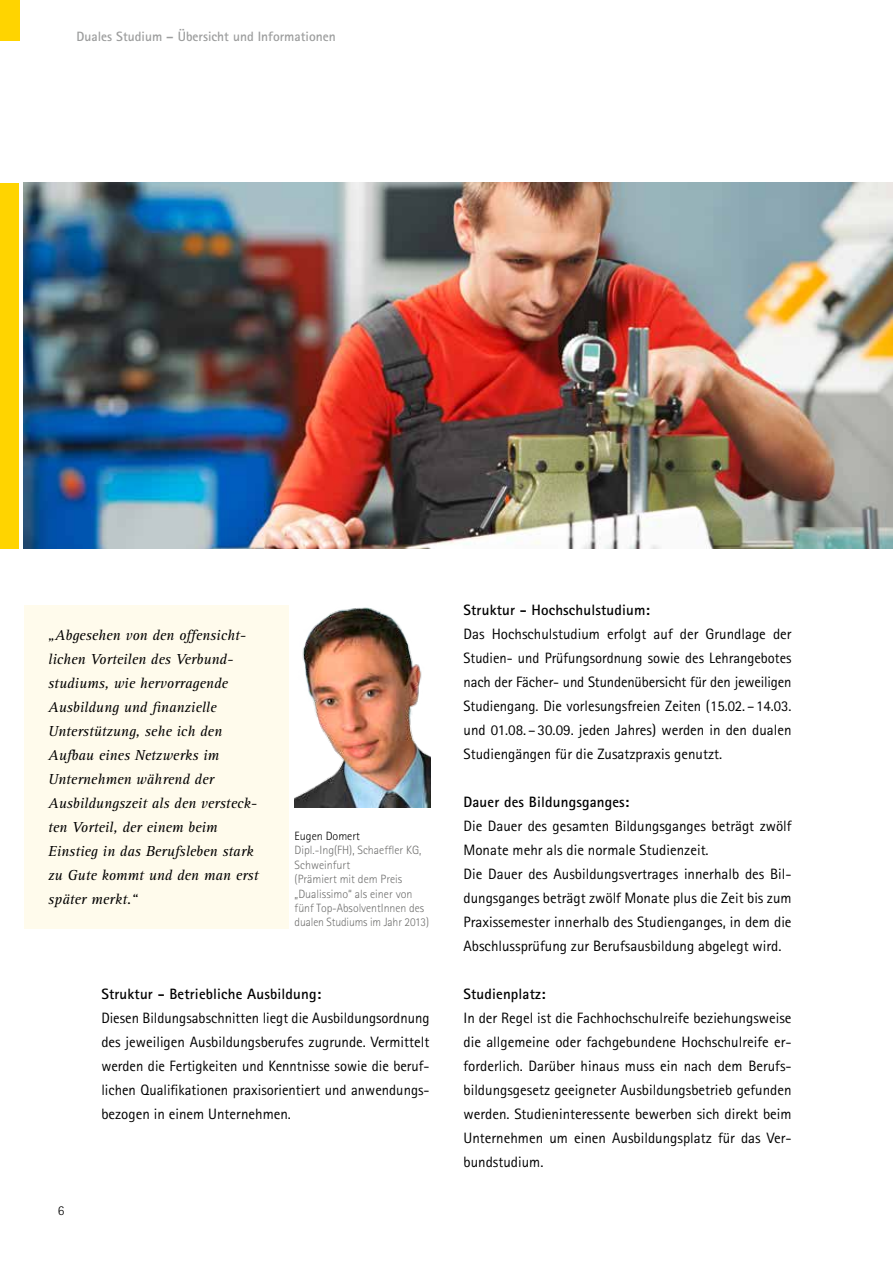
<style>
.page{position:relative;width:893px;height:1263px;background:#fff}
.page>*{position:absolute;margin:0;border:0;box-sizing:border-box;transform-origin:0 0}
.t1{font:15px/24px "Rotis Sans Serif Std";color:#000;text-align:justify}
.t2{font:italic 15px/24px "Rotis Serif Std";color:#000}
.t3{font:700 15px "Rotis Sans Serif Std";letter-spacing:.01em;color:#000}
.t4{font:700 13.5px "Rotis Sans Serif Std";color:#9c9d9d}
.t5{font:300 13.5px "Rotis Sans Serif Std";color:#000}
.t6{font:300 12px/14.4px "Rotis Sans Serif Std";color:#6f6f6e}
.t7{font:300 12px "Rotis Sans Serif Std";color:#000}
</style>
<div class="page">
<div style="left:0;top:183px;width:19px;height:366px;background:#ffd400"></div>
<div style="left:0;top:0;width:19px;height:41px;background:#ffd400"></div>
<img style="left:24px;top:183px;width:869px;height:366px">
<div style="left:24px;top:605px;width:264px;height:324px;background:#fffbec"></div>
<img style="left:295px;top:607px;width:136px;height:201px">
<p class="t4" style="left:77px;top:28px;width:261px">Duales Studium – Übersicht und Informationen</p>
<p class="t2" style="left:48px;top:623px;width:212px">„Abgesehen von den offensicht&shy;lichen Vorteilen des Verbund&shy;studiums, wie hervorragende<br>Ausbildung und finanzielle<br>Unterstützung, sehe ich den<br>Aufbau eines Netzwerks im<br>Unternehmen während der<br>Ausbildungszeit als den versteck&shy;ten Vorteil, der einem beim<br>Einstieg in das Berufsleben stark zu Gute kommt und den man erst später merkt.“</p>
<p class="t7" style="left:295px;top:829px;width:67px">Eugen Domert</p>
<p class="t6" style="left:295px;top:843px;width:136px">Dipl.-Ing(FH), Schaeffler KG,<br>Schweinfurt<br>(Prämiert mit dem Preis „Dualissimo“ als einer von fünf Top-AbsolventInnen des dualen Studiums im Jahr 2013)</p>
<p class="t5" style="left:58px;top:1203px;width:8px">6</p>
<p class="t3" style="left:101px;top:984px;width:221px">Struktur - Betriebliche Ausbildung:</p>
<p class="t1" style="left:101px;top:1006px;width:330px">Diesen Bildungsabschnitten liegt die Ausbildungsordnung des jeweiligen Ausbildungsberufes zugrunde. Vermittelt werden die Fertigkeiten und Kenntnisse sowie die beruf&shy;lichen Qualifikationen praxisorientiert und anwendungs&shy;bezogen in einem Unternehmen.</p>
<p class="t3" style="left:463px;top:600px;width:188px">Struktur - Hochschulstudium:</p>
<p class="t1" style="left:463px;top:622px;width:330px">Das Hochschulstudium erfolgt auf der Grundlage der Studien- und Prüfungsordnung sowie des Lehrangebotes nach der Fächer- und Stundenübersicht für den jeweiligen Studiengang. Die vorlesungsfreien Zeiten (15.02. – 14.03. und 01.08. –30.09. jeden Jahres) werden in den dualen Studiengängen für die Zusatzpraxis genutzt.</p>
<p class="t3" style="left:463px;top:792px;width:167px">Dauer des Bildungsganges:</p>
<p class="t1" style="left:463px;top:814px;width:330px;text-align:left">Die Dauer des gesamten Bildungsganges beträgt zwölf Monate mehr als die normale Studienzeit.<br>Die Dauer des Ausbildungsvertrages innerhalb des Bil&shy;dungsganges beträgt zwölf Monate plus die Zeit bis zum Praxissemester innerhalb des Studienganges, in dem die Abschlussprüfung zur Berufsausbildung abgelegt wird.</p>
<p class="t3" style="left:463px;top:984px;width:84px">Studienplatz:</p>
<p class="t1" style="left:463px;top:1006px;width:330px">In der Regel ist die Fachhochschulreife beziehungsweise die allgemeine oder fachgebundene Hochschulreife er&shy;forderlich. Darüber hinaus muss ein nach dem Berufs&shy;bildungsgesetz geeigneter Ausbildungsbetrieb gefunden werden. Studieninteressente bewerben sich direkt beim Unternehmen um einen Ausbildungsplatz für das Ver&shy;bundstudium.</p>
</div>
